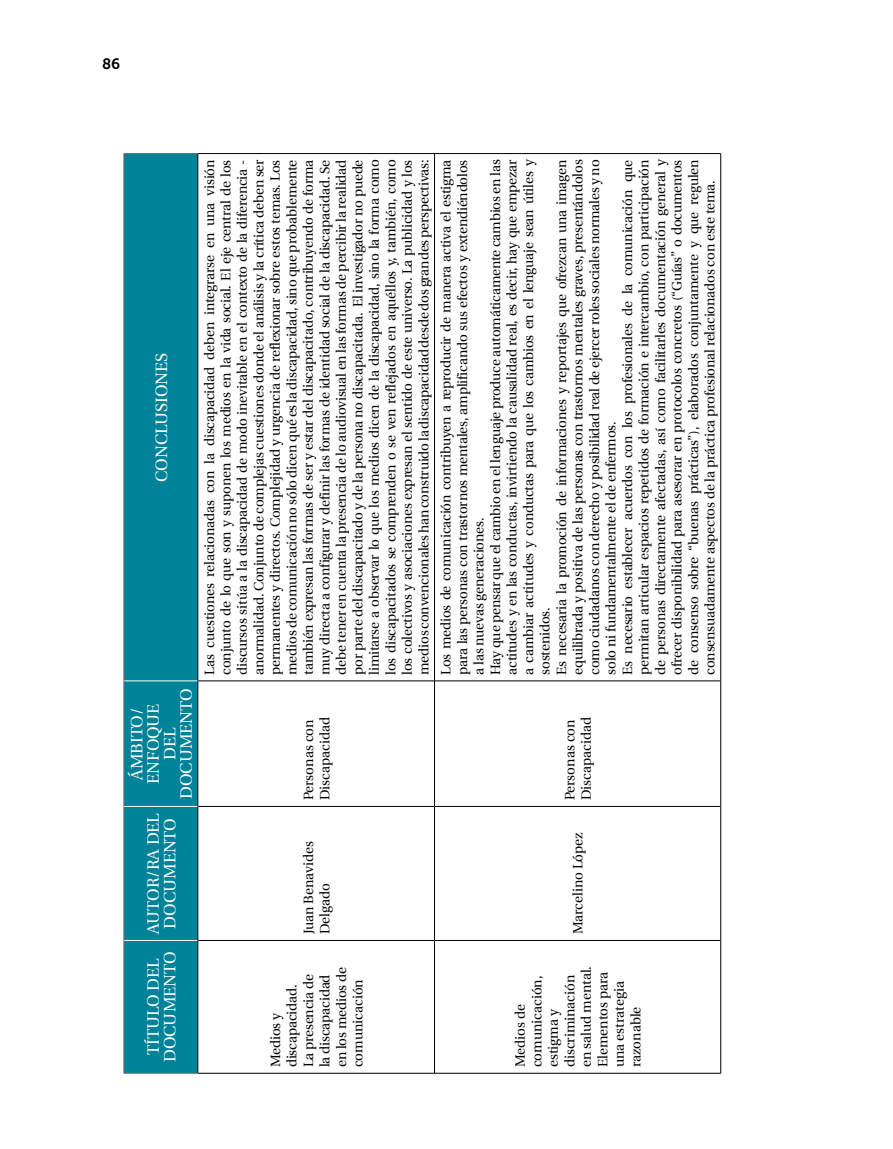
<style>
.page{position:relative;width:893px;height:1149px;background:#fff}
.page>*{position:absolute;margin:0;border:0;box-sizing:border-box;transform-origin:0 0}
.t1{font:16.5px/16.5px "Utopia";color:#fff;text-align:center}
.t2{font:15px "Museo Sans 700";color:#000}
.t3{font:13.5px/16.5px "Utopia";letter-spacing:-.01em;color:#000}
</style>
<div class="page">
<div style="left:125px;top:154px;width:72px;height:918px;background:#008398"></div>
<hr style="left:197px;top:940px;width:1px;height:133px;background:#000">
<hr style="left:198px;top:1072px;width:236px;height:1px;background:#000">
<hr style="left:197px;top:806px;width:1px;height:134px;background:#000">
<hr style="left:198px;top:939px;width:236px;height:1px;background:#000">
<hr style="left:197px;top:680px;width:1px;height:126px;background:#000">
<hr style="left:198px;top:805px;width:236px;height:1px;background:#000">
<hr style="left:197px;top:153px;width:1px;height:527px;background:#000">
<hr style="left:198px;top:680px;width:236px;height:1px;background:#000">
<hr style="left:198px;top:153px;width:236px;height:1px;background:#000">
<hr style="left:434px;top:940px;width:1px;height:133px;background:#000">
<hr style="left:435px;top:1072px;width:285px;height:1px;background:#000">
<hr style="left:434px;top:806px;width:1px;height:134px;background:#000">
<hr style="left:435px;top:939px;width:285px;height:1px;background:#000">
<hr style="left:434px;top:680px;width:1px;height:126px;background:#000">
<hr style="left:435px;top:805px;width:285px;height:1px;background:#000">
<hr style="left:434px;top:153px;width:1px;height:527px;background:#000">
<hr style="left:435px;top:680px;width:285px;height:1px;background:#000">
<hr style="left:435px;top:153px;width:285px;height:1px;background:#000">
<hr style="left:720px;top:940px;width:1px;height:133px;background:#000">
<hr style="left:720px;top:806px;width:1px;height:134px;background:#000">
<hr style="left:720px;top:680px;width:1px;height:126px;background:#000">
<hr style="left:720px;top:153px;width:1px;height:527px;background:#000">
<hr style="left:124px;top:940px;width:1px;height:133px;background:#6d6e71">
<hr style="left:124px;top:1072px;width:73px;height:1px;background:#6d6e71">
<hr style="left:124px;top:806px;width:1px;height:134px;background:#6d6e71">
<hr style="left:124px;top:680px;width:1px;height:126px;background:#6d6e71">
<hr style="left:124px;top:153px;width:1px;height:527px;background:#6d6e71">
<hr style="left:124px;top:153px;width:73px;height:1px;background:#6d6e71">
<hr style="left:124px;top:939px;width:73px;height:1px;background:#fff">
<hr style="left:124px;top:805px;width:73px;height:1px;background:#fff">
<hr style="left:124px;top:680px;width:73px;height:1px;background:#fff">
<p class="t2" style="left:102px;top:56px;width:20px">86</p>
<p class="t1" style="left:153px;top:481px;width:129px;rotate:-90deg">Conclusiones</p>
<p class="t1" style="left:129px;top:798px;width:111px;rotate:-90deg">Ámbito/<br>Enfoque del documento</p>
<p class="t1" style="left:145px;top:933px;width:121px;text-align:left;rotate:-90deg">Autor/ra del documento</p>
<p class="t1" style="left:145px;top:1061px;width:111px;rotate:-90deg">Título del<br>Documento</p>
<p class="t3" style="left:201px;top:674px;width:516px;text-align:justify;rotate:-90deg">Las cuestiones relacionadas con la discapacidad deben integrarse en una visión conjunto de lo que son y suponen los medios en la vida social. El eje central de los discursos sitúa a la discapacidad de modo inevitable en el contexto de la diferencia - anormalidad. Conjunto de complejas cuestiones donde el análisis y la crítica deben ser permanentes y directos. Complejidad y urgencia de reflexionar sobre estos temas. Los medios de comunicación no sólo dicen qué es la discapacidad, sino que probablemente también expresan las formas de ser y estar del discapacitado, contribuyendo de forma muy directa a configurar y definir las formas de identidad social de la discapacidad. Se debe tener en cuenta la presencia de lo audiovisual en las formas de percibir la realidad por parte del discapacitado y de la persona no discapacitada. El investigador no puede limitarse a observar lo que los medios dicen de la discapacidad, sino la forma como los discapacitados se comprenden o se ven reflejados en aquéllos y, también, como los colectivos y asociaciones expresan el sentido de este universo. La publicidad y los medios convencionales han construido la discapacidad desde dos grandes perspectivas:</p>
<p class="t3" style="left:438px;top:674px;width:516px;rotate:-90deg">Los medios de comunicación contribuyen a reproducir de manera activa el estigma para las personas con trastornos mentales, amplificando sus efectos y extendiéndolos a las nuevas generaciones.<br>Hay que pensar que el cambio en el lenguaje produce automáticamente cambios en las actitudes y en las conductas, invirtiendo la causalidad real, es decir, hay que empezar a cambiar actitudes y conductas para que los cambios en el lenguaje sean útiles y sostenidos.<br>Es necesaria la promoción de informaciones y reportajes que ofrezcan una imagen equilibrada y positiva de las personas con trastornos mentales graves, presentándolos como ciudadanos con derecho y posibilidad real de ejercer roles sociales normales y no solo ni fundamentalmente el de enfermos.<br>Es necesario establecer acuerdos con los profesionales de la comunicación que permitan articular espacios repetidos de formación e intercambio, con participación de personas directamente afectadas, así como facilitarles documentación general y ofrecer disponibilidad para asesorar en protocolos concretos (“Guías” o documentos de consenso sobre “buenas prácticas”), elaborados conjuntamente y que regulen consensuadamente aspectos de la práctica profesional relacionados con este tema.</p>
<p class="t3" style="left:300px;top:800px;width:85px;rotate:-90deg">Personas con<br>Discapacidad</p>
<p class="t3" style="left:300px;top:934px;width:95px;rotate:-90deg">Juan Benavides<br>Delgado</p>
<p class="t3" style="left:267px;top:1066px;width:101px;rotate:-90deg">Medios y discapacidad.<br>La presencia de la discapacidad en los medios de comunicación</p>
<p class="t3" style="left:562px;top:800px;width:85px;rotate:-90deg">Personas con<br>Discapacidad</p>
<p class="t3" style="left:570px;top:934px;width:104px;rotate:-90deg">Marcelino López</p>
<p class="t3" style="left:512px;top:1066px;width:103px;rotate:-90deg">Medios de comunicación, estigma y discriminación en salud mental.<br>Elementos para una estrategia razonable</p>
</div>
